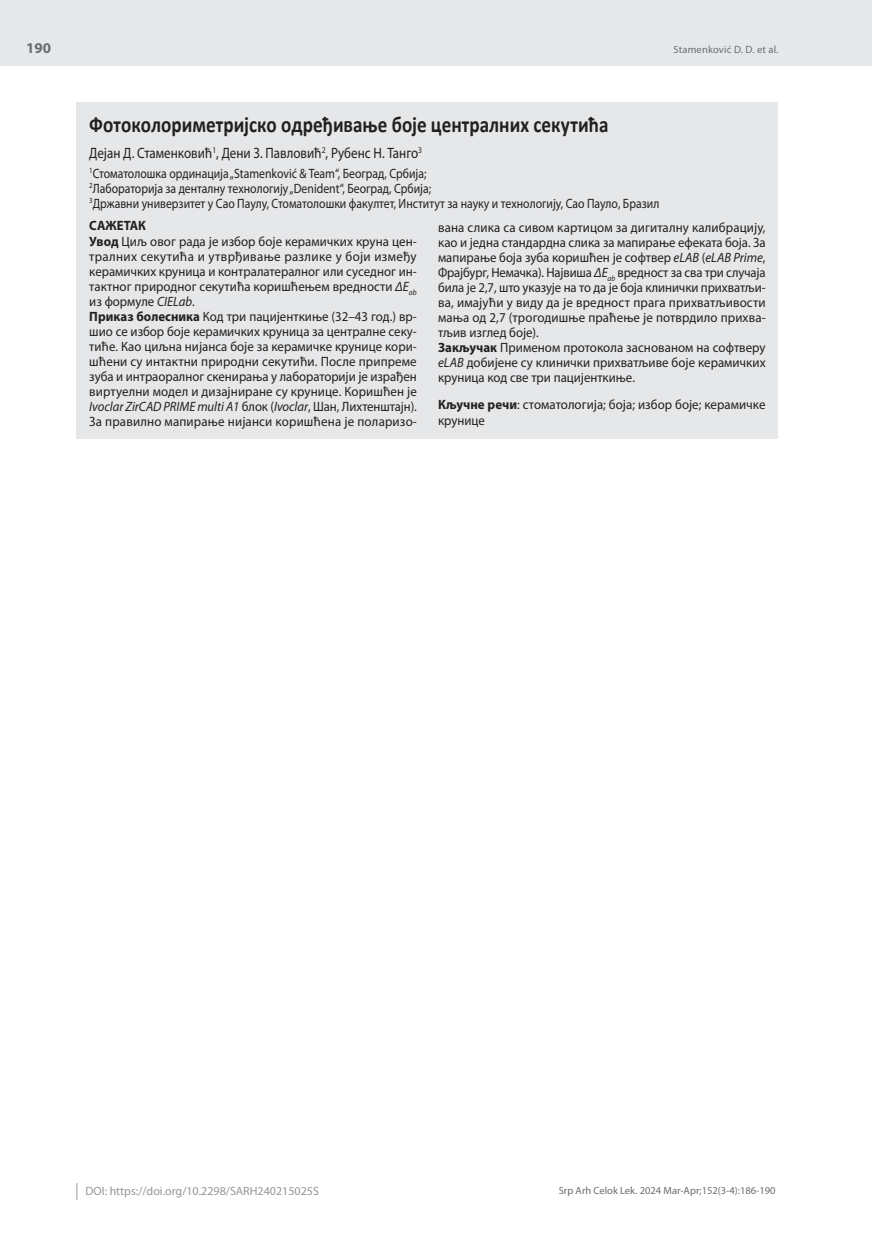
<style>
.page{position:relative;width:872px;height:1234px;background:#fff}
.page>*{position:absolute;margin:0;border:0;box-sizing:border-box;transform-origin:0 0}
.t1{font:700 22.5px "Calibri";color:#231f20;scale:.85 1}
.t2{font:15px "Myriad Pro";color:#231f20;scale:.87 1}
.t3{font:700 15px "Myriad Pro";color:#6c6d70}
.t4{font:13.5px/15px "Myriad Pro";color:#231f20;scale:.95 1}
.t5{font:13.5px/15px "Myriad Pro";color:#231f20;scale:.96 1}
.t6{font:13.5px/15px "Myriad Pro";color:#231f20;scale:.87 1}
.t7{font:12px "Myriad Pro";color:#939598}
.t8{font:10.5px "Myriad Pro";color:#6c6d70}
.s1{font-weight:700}
.s2{font-style:italic}
</style>
<div class="page">
<div style="left:0;top:0;width:872px;height:66px;background:#e6e7e9"></div>
<svg style="left:77px;top:1183px;width:1px;height:16px"></svg>
<div style="left:77px;top:102px;width:701px;height:336px;background:#e6e7e9"></div>
<p class="t3" style="left:26px;top:38px;width:26px">190</p>
<p class="t8" style="left:673px;top:43px;width:106px">Stamenković D. D. et al.</p>
<h1 class="t1" style="left:89px;top:108px;width:612px">Фотоколориметријско одређивање боје централних секутића</h1>
<p class="t2" style="left:89px;top:144px;width:384px">Дејан Д. Стаменковић<sup>1</sup>, Дени З. Павловић<sup>2</sup>, Рубенс Н. Танго<sup>3</sup></p>
<p class="t6" style="left:89px;top:165px;width:656px"><sup>1</sup>Стоматолошка ординација „Stamenković &amp; Team“, Београд, Србија;<br><sup>2</sup>Лабораторија за денталну технологију „Denident“, Београд, Србија;<br><sup>3</sup>Државни универзитет у Сао Паулу, Стоматолошки факултет, Институт за науку и технологију, Сао Пауло, Бразил</p>
<p class="t4" style="left:89px;top:218px;width:346px"><span class="s1">САЖЕТАК<br>Увод</span> Циљ овог рада је избор боје керамичких круна цен&shy;тралних секутића и утврђивање разлике у боји између керамичких круница и контралатералног или суседног ин&shy;тактног природног секутића коришћењем вредности <span class="s2">ΔE</span><sub>ab </sub>из формуле <span class="s2">CIELab</span>.<br><span class="s1">Приказ болесника</span> Код три пацијенткиње (32–43 год.) вр&shy;шио се избор боје керамичких круница за централне секу&shy;тиће. Као циљна нијанса боје за керамичке крунице кори&shy;шћени су интактни природни секутићи. После припреме зуба и интраоралног скенирања у лабораторији је израђен виртуелни модел и дизајниране су крунице. Коришћен је <span class="s2">Ivoclar ZirCAD PRIME multi A1</span> блок (<span class="s2">Ivoclar</span>, Шан, Лихтенштајн).<br>За правилно мапирање нијанси коришћена је поларизо-</p>
<p class="t5" style="left:438px;top:219px;width:343px">вана слика са сивом картицом за дигиталну калибрацију, као и једна стандардна слика за мапирање ефеката боја. За мапирање боја зуба коришћен је софтвер <span class="s2">eLAB</span> (<span class="s2">eLAB Prime</span>, Фрајбург, Немачка). Највиша <span class="s2">ΔE</span><sub>ab</sub> вредност за сва три случаја била је 2,7, што указује на то да је боја клинички прихватљи&shy;ва, имајући у виду да је вредност прага прихватљивости мања од 2,7 (трогодишње праћење је потврдило прихва&shy;тљив изглед боје).<br><span class="s1">Закључак</span> Применом протокола заснованом на софтверу <span class="s2">eLAB</span> добијене су клинички прихватљиве боје керамичких круница код све три пацијенткиње.</p>
<p class="t4" style="left:438px;top:397px;width:346px"><span class="s1">Кључне речи</span>: стоматологија; боја; избор боје; керамичке крунице</p>
<p class="t7" style="left:86px;top:1183px;width:235px">DOI: https://doi.org/10.2298/SARH240215025S</p>
<p class="t8" style="left:559px;top:1184px;width:218px">Srp Arh Celok Lek. 2024 Mar-Apr;152(3-4):186-190</p>
</div>
